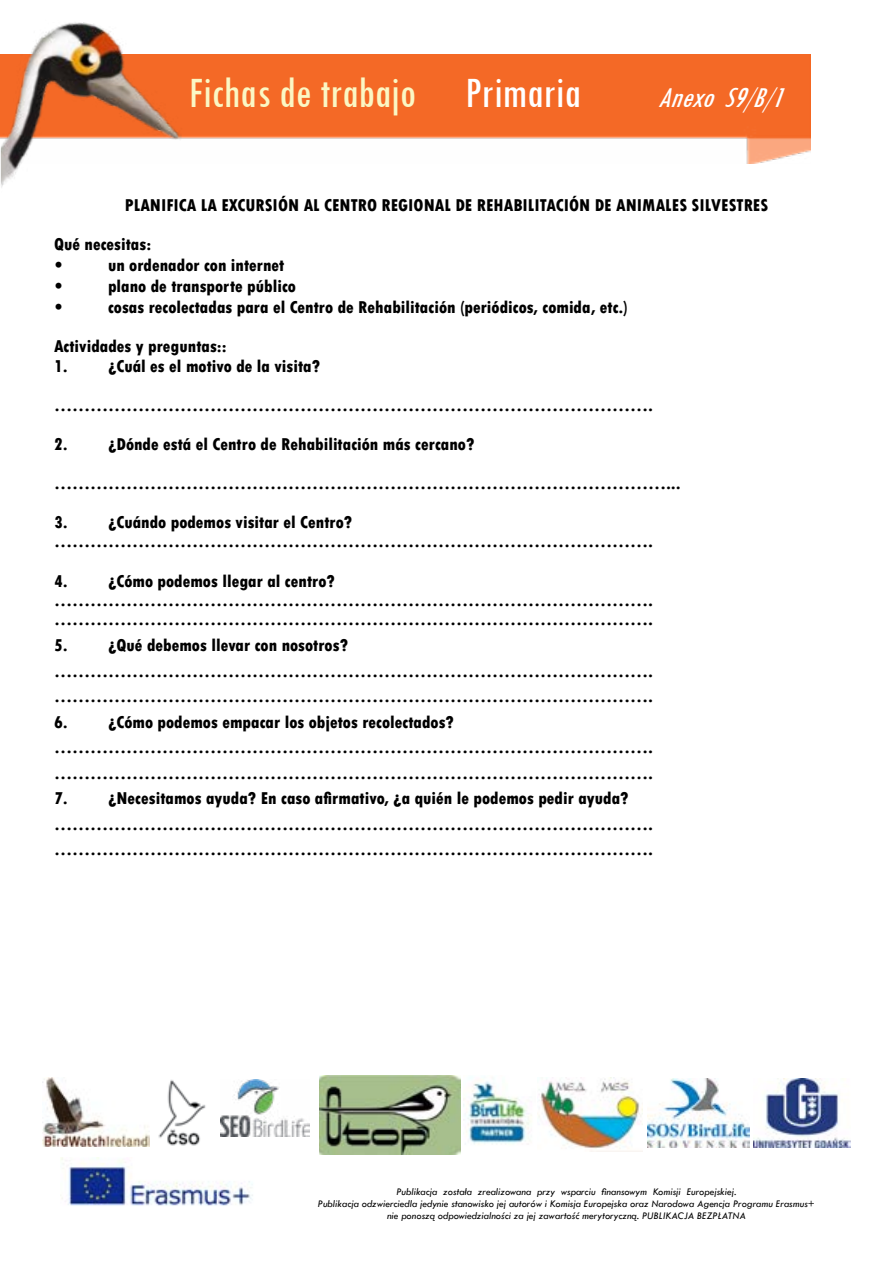
<style>
.page{position:relative;width:893px;height:1263px;background:#fff}
.page>*{position:absolute;margin:0;border:0;box-sizing:border-box;transform-origin:0 0}
.t1{font:condensed 45px "Tw Cen";color:#fbf7c4}
.t2{font:italic condensed 30px "Tw Cen";color:#fff}
.t3{font:800 condensed 18px/25.5px "Tw Cen";color:#000}
.t4{font:italic 10.5px/12px "Tw Cen";color:#000;text-align:center}
.s1{color:#fff}
</style>
<div class="page">
<img style="left:192px;top:54px;width:619px;height:109px">
<img style="left:1px;top:22px;width:191px;height:166px">
<img style="left:463px;top:1077px;width:69px;height:68px">
<img style="left:61px;top:1157px;width:192px;height:49px">
<img style="left:319px;top:1075px;width:141px;height:80px">
<img style="left:753px;top:1079px;width:97px;height:69px">
<img style="left:648px;top:1079px;width:102px;height:69px">
<img style="left:539px;top:1077px;width:103px;height:75px">
<img style="left:43px;top:1077px;width:106px;height:69px">
<img style="left:220px;top:1080px;width:89px;height:56px">
<img style="left:158px;top:1079px;width:48px;height:67px">
<h1 class="t1" style="left:189px;top:66px;width:394px">Fichas de trabajo <span class="s1">Primaria</span></h1>
<h2 class="t2" style="left:657px;top:80px;width:139px">AnexoS9/B/1</h2>
<p class="t3" style="left:54px;top:186px;width:716px;line-height:39px;text-indent:71px">PLANIFICA LA EXCURSIÓN AL CENTRO REGIONAL DE REHABILITACIÓN DE ANIMALES SILVESTRES<br>Qué necesitas:</p>
<p class="t3" style="left:54px;top:253px;width:10px">•</p>
<p class="t3" style="left:108px;top:253px;width:178px">un ordenador con internet</p>
<p class="t3" style="left:54px;top:274px;width:10px">•</p>
<p class="t3" style="left:108px;top:274px;width:190px">plano de transporte público</p>
<p class="t3" style="left:54px;top:295px;width:10px">•</p>
<p class="t3" style="left:54px;top:288px;width:575px;line-height:39px;text-indent:54px">cosas recolectadas para el Centro de Rehabilitación (periódicos, comida, etc.)<br>Actividades y preguntas::</p>
<p class="t3" style="left:54px;top:347px;width:600px;line-height:39px">1. ¿Cuál es el motivo de la visita? ……………………………………………………………………………………….</p>
<p class="t3" style="left:54px;top:425px;width:628px;line-height:39px">2. ¿Dónde está el Centro de Rehabilitación más cercano? …………………………………………………………………………………………...</p>
<p class="t3" style="left:54px;top:512px;width:600px;line-height:19.5px">3. ¿Cuándo podemos visitar el Centro? ……………………………………………………………………………………….</p>
<p class="t3" style="left:54px;top:571px;width:600px;line-height:19.5px">4. ¿Cómo podemos llegar al centro? ………………………………………………………………………………………. ……………………………………………………………………………………….</p>
<p class="t3" style="left:54px;top:632px;width:600px">5. ¿Qué debemos llevar con nosotros? ………………………………………………………………………………………. ……………………………………………………………………………………….</p>
<p class="t3" style="left:54px;top:709px;width:600px">6. ¿Cómo podemos empacar los objetos recolectados? ………………………………………………………………………………………. ……………………………………………………………………………………….</p>
<p class="t3" style="left:54px;top:785px;width:600px">7. ¿Necesitamos ayuda? En caso afirmativo, ¿a quién le podemos pedir ayuda? ………………………………………………………………………………………. ……………………………………………………………………………………….</p>
<p class="t4" style="left:318px;top:1185px;width:499px">Publikacja została zrealizowana przy wsparciu finansowym Komisji Europejskiej.<br>Publikacja odzwierciedla jedynie stanowisko jej autorów i Komisja Europejska oraz Narodowa Agencja Programu Erasmus+ nie ponoszą odpowiedzialności za jej zawartość merytoryczną. PUBLIKACJA BEZPŁATNA</p>
</div>
